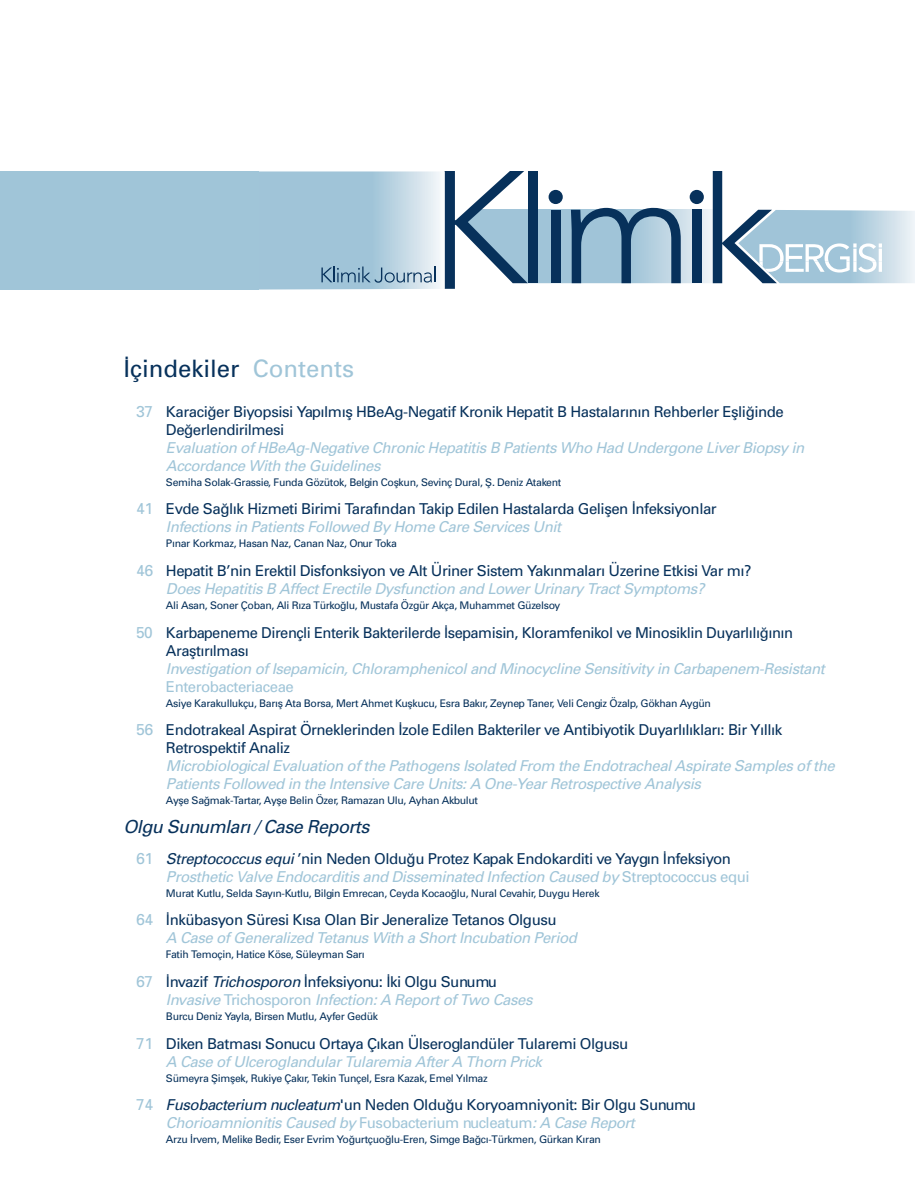
<style>
.page{position:relative;width:915px;height:1191px;background:#fff}
.page>*{position:absolute;margin:0;border:0;box-sizing:border-box;transform-origin:0 0}
.t1{font:24px "Univers Tr";color:#07315b}
.t2{font:18px "Univers Italic Tr";letter-spacing:-.03em;color:#07315b}
.t3{font:15px/18px "Univers Tr";letter-spacing:-.03em;color:#07315b}
.t4{font:15px/18px "Univers Italic Tr";letter-spacing:-.03em;color:#a0c5d8}
.t5{font:15px "Univers Tr";letter-spacing:-.03em;color:#a0c5d8}
.t6{font:10.5px "Univers Tr";letter-spacing:-.03em;color:#07315b}
.s1{color:#a0c5d8}
.s2{font-size:15.75px;color:#a0c5d8}
.s3{font-family:"Univers Italic Tr"}
.s4{font-family:"Univers Tr"}
</style>
<div class="page">
<svg style="left:258px;top:171px;width:656px;height:118px"></svg>
<div style="left:0;top:171px;width:258px;height:118px;background:#a0c5d8"></div>
<h1 class="t1" style="left:123px;top:354px;width:232px">İçindekiler <span class="s1">Contents</span></h1>
<p class="t3" style="left:166px;top:402px;width:619px;text-indent:-30px"><span class="s2">37</span> Karaciğer Biyopsisi Yapılmış HBeAg-Negatif Kronik Hepatit B Hastalarının Rehberler Eşliğinde<br>Değerlendirilmesi</p>
<p class="t4" style="left:166px;top:438px;width:639px">Evaluation of HBeAg-Negative Chronic Hepatitis B Patients Who Had Undergone Liver Biopsy in<br>Accordance With the Guidelines</p>
<p class="t6" style="left:166px;top:475px;width:397px">Semiha Solak-Grassie, Funda Gözütok, Belgin Coşkun, Sevinç Dural, Ş. Deniz Atakent</p>
<p class="t3" style="left:136px;top:500px;width:582px"><span class="s2">41</span> Evde Sağlık Hizmeti Birimi Tarafından Takip Edilen Hastalarda Gelişen İnfeksiyonlar</p>
<p class="t4" style="left:166px;top:518px;width:396px">Infections in Patients Followed By Home Care Services Unit</p>
<p class="t6" style="left:166px;top:537px;width:232px">Pınar Korkmaz, Hasan Naz, Canan Naz, Onur Toka</p>
<p class="t3" style="left:136px;top:561px;width:617px"><span class="s2">46</span> Hepatit B’nin Erektil Disfonksiyon ve Alt Üriner Sistem Yakınmaları Üzerine Etkisi Var mı?</p>
<p class="t4" style="left:166px;top:579px;width:540px">Does Hepatitis B Affect Erectile Dysfunction and Lower Urinary Tract Symptoms?</p>
<p class="t6" style="left:166px;top:599px;width:396px">Ali Asan, Soner Çoban, Ali Rıza Türkoğlu, Mustafa Özgür Akça, Muhammet Güzelsoy</p>
<p class="t3" style="left:166px;top:623px;width:628px;text-indent:-30px"><span class="s2">50</span> Karbapeneme Dirençli Enterik Bakterilerde İsepamisin, Kloramfenikol ve Minosiklin Duyarlılığının<br>Araştırılması</p>
<p class="t4" style="left:166px;top:659px;width:660px">Investigation of Isepamicin, Chloramphenicol and Minocycline Sensitivity in Carbapenem-Resistant</p>
<p class="t5" style="left:166px;top:677px;width:129px">Enterobacteriaceae</p>
<p class="t6" style="left:166px;top:696px;width:546px">Asiye Karakullukçu, Barış Ata Borsa, Mert Ahmet Kuşkucu, Esra Bakır, Zeynep Taner, Veli Cengiz Özalp, Gökhan Aygün</p>
<p class="t3" style="left:166px;top:720px;width:617px;text-indent:-30px"><span class="s2">56</span> Endotrakeal Aspirat Örneklerinden İzole Edilen Bakteriler ve Antibiyotik Duyarlılıkları: Bir Yıllık<br>Retrospektif Analiz</p>
<p class="t4" style="left:166px;top:756px;width:670px">Microbiological Evaluation of the Pathogens Isolated From the Endotracheal Aspirate Samples of the<br>Patients Followed in the Intensive Care Units: A One-Year Retrospective Analysis</p>
<p class="t6" style="left:166px;top:794px;width:313px">Ayşe Sağmak-Tartar, Ayşe Belin Özer, Ramazan Ulu, Ayhan Akbulut</p>
<p class="t2" style="left:123px;top:815px;width:247px">Olgu Sunumları / Case Reports</p>
<p class="t3" style="left:136px;top:849px;width:596px"><span class="s2">61</span> <span class="s3">Streptococcus equi</span> ’nin Neden Olduğu Protez Kapak Endokarditi ve Yaygın İnfeksiyon</p>
<p class="t4" style="left:166px;top:867px;width:585px">Prosthetic Valve Endocarditis and Disseminated Infection Caused by <span class="s4">Streptococcus equi</span></p>
<p class="t6" style="left:166px;top:886px;width:435px">Murat Kutlu, Selda Sayın-Kutlu, Bilgin Emrecan, Ceyda Kocaoğlu, Nural Cevahir, Duygu Herek</p>
<p class="t3" style="left:136px;top:910px;width:422px"><span class="s2">64</span> İnkübasyon Süresi Kısa Olan Bir Jeneralize Tetanos Olgusu</p>
<p class="t4" style="left:166px;top:928px;width:412px">A Case of Generalized Tetanus With a Short Incubation Period</p>
<p class="t6" style="left:166px;top:948px;width:200px">Fatih Temoçin, Hatice Köse, Süleyman Sarı</p>
<p class="t3" style="left:136px;top:972px;width:362px"><span class="s2">67</span> İnvazif <span class="s3">Trichosporon</span> İnfeksiyonu: İki Olgu Sunumu</p>
<p class="t4" style="left:166px;top:990px;width:368px">Invasive <span class="s4">Trichosporon</span> Infection: A Report of Two Cases</p>
<p class="t6" style="left:166px;top:1009px;width:213px">Burcu Deniz Yayla, Birsen Mutlu, Ayfer Gedük</p>
<p class="t3" style="left:136px;top:1034px;width:493px"><span class="s2">71</span> Diken Batması Sonucu Ortaya Çıkan Ülseroglandüler Tularemi Olgusu</p>
<p class="t4" style="left:166px;top:1052px;width:377px">A Case of Ulceroglandular Tularemia After A Thorn Prick</p>
<p class="t6" style="left:166px;top:1071px;width:323px">Sümeyra Şimşek, Rukiye Çakır, Tekin Tunçel, Esra Kazak, Emel Yılmaz</p>
<p class="t3" style="left:136px;top:1095px;width:561px"><span class="s2">74</span> <span class="s3">Fusobacterium nucleatum</span>'un Neden Olduğu Koryoamniyonit: Bir Olgu Sunumu</p>
<p class="t4" style="left:166px;top:1113px;width:470px">Chorioamnionitis Caused by <span class="s4">Fusobacterium nucleatum</span>: A Case Report</p>
<p class="t6" style="left:166px;top:1133px;width:436px">Arzu İrvem, Melike Bedir, Eser Evrim Yoğurtçuoğlu-Eren, Simge Bağcı-Türkmen, Gürkan Kıran</p>
</div>
